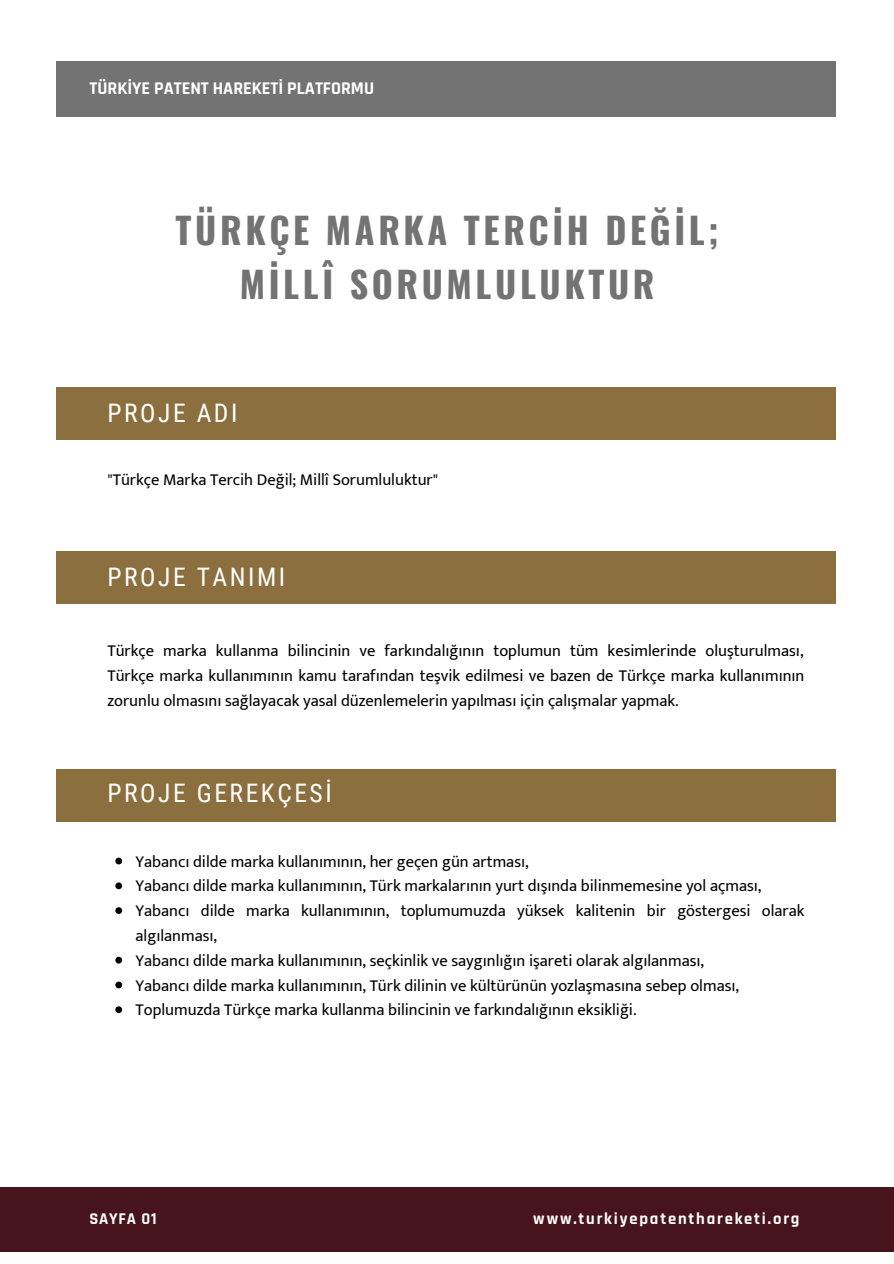
<style>
.page{position:relative;width:894px;height:1264px;background:#fff}
.page>*{position:absolute;margin:0;border:0;box-sizing:border-box;transform-origin:0 0}
.t1{font:700 36px/54px "Oswald";letter-spacing:.1em;color:#737373;text-align:center}
.t2{font:25.5px "Roboto Condensed";letter-spacing:.1em;color:#fff}
.t3{font:700 18px "Rajdhani";color:#fff}
.t4{font:16.5px/24.8px "Mukta Mahee";color:#000;text-align:justify}
.t5{font:700 16.5px "Rajdhani";letter-spacing:.11em;color:#fff}
</style>
<div class="page">
<div style="left:57px;top:387px;width:779px;height:53px;background:#8b6f3f"></div>
<div style="left:57px;top:551px;width:779px;height:53px;background:#8b6f3f"></div>
<div style="left:57px;top:769px;width:779px;height:53px;background:#8b6f3f"></div>
<svg style="left:115px;top:857px;width:7px;height:7px"></svg>
<svg style="left:115px;top:882px;width:7px;height:7px"></svg>
<svg style="left:115px;top:907px;width:7px;height:7px"></svg>
<svg style="left:115px;top:956px;width:7px;height:7px"></svg>
<svg style="left:115px;top:981px;width:7px;height:7px"></svg>
<svg style="left:115px;top:1006px;width:7px;height:7px"></svg>
<div style="left:57px;top:62px;width:779px;height:55px;background:#737373"></div>
<div style="left:0;top:1187px;width:893px;height:63px;background:#47131d"></div>
<p class="t3" style="left:89px;top:78px;width:286px">TÜRKİYE PATENT HAREKETİ PLATFORMU</p>
<h1 class="t1" style="left:176px;top:201px;width:544px">TÜRKÇE MARKA TERCİH DEĞİL;<br>MİLLÎ SORUMLULUKTUR</h1>
<h2 class="t2" style="left:107px;top:398px;width:131px">PROJE ADI</h2>
<p class="t4" style="left:107px;top:467px;width:332px">"Türkçe Marka Tercih Değil; Millî Sorumluluktur"</p>
<h2 class="t2" style="left:107px;top:562px;width:179px">PROJE TANIMI</h2>
<p class="t4" style="left:107px;top:638px;width:698px">Türkçe marka kullanma bilincinin ve farkındalığının toplumun tüm kesimlerinde oluşturulması, Türkçe marka kullanımının kamu tarafından teşvik edilmesi ve bazen de Türkçe marka kullanımının zorunlu olmasını sağlayacak yasal düzenlemelerin yapılması için çalışmalar yapmak.</p>
<h2 class="t2" style="left:107px;top:778px;width:226px">PROJE GEREKÇESİ</h2>
<p class="t4" style="left:135px;top:848px;width:670px;text-align:left">Yabancı dilde marka kullanımının, her geçen gün artması,<br>Yabancı dilde marka kullanımının, Türk markalarının yurt dışında bilinmemesine yol açması, Yabancı dilde marka kullanımının, toplumumuzda yüksek kalitenin bir göstergesi olarak algılanması,<br>Yabancı dilde marka kullanımının, seçkinlik ve saygınlığın işareti olarak algılanması,<br>Yabancı dilde marka kullanımının, Türk dilinin ve kültürünün yozlaşmasına sebep olması, Toplumuzda Türkçe marka kullanma bilincinin ve farkındalığının eksikliği.</p>
<p class="t5" style="left:89px;top:1208px;width:69px">SAYFA 01</p>
<p class="t5" style="left:533px;top:1208px;width:267px">www.turkiyepatenthareketi.org</p>
</div>
